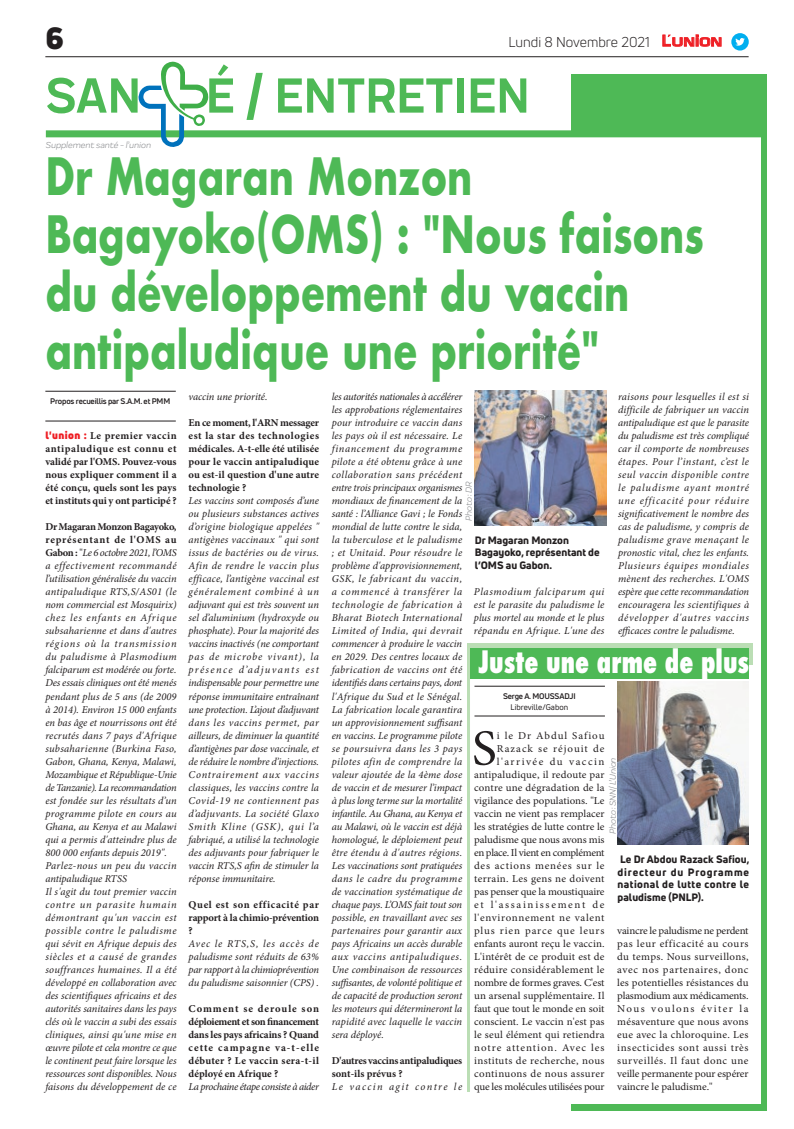
<style>
.page{position:relative;width:794px;height:1129px;background:#fff}
.page>*{position:absolute;margin:0;border:0;box-sizing:border-box;transform-origin:0 0}
.t1{font:700 51px "Praktika";color:#4eb956}
.t2{font:50.5px "Minion Pro";color:#231f20;scale:1.04 1}
.t3{font:700 50px/58px "Futura";color:#4eb956;scale:.76 1}
.t4{font:800 condensed 30px "Futura";color:#fff;scale:.86 1}
.t5{font:900 30px "Uni Neue";color:#231f20}
.t6{font:14px "Uni Neue";color:#231f20}
.t7{font:italic 10.5px/13px "Minion Pro";color:#231f20;text-align:justify}
.t8{font:10.5px/13px "Minion Pro";letter-spacing:.01em;color:#231f20;text-align:right;scale:1.04 1}
.t9{font:700 10.5px/13px "Minion Pro";letter-spacing:.005em;color:#231f20;text-align:justify}
.t10{font:800 10.5px/12.6px "Uni Neue";color:#231f20}
.t11{font:700 10.5px/13px "Minion Pro";letter-spacing:-.025em;color:#231f20}
.t12{font:italic 10.5px "Minion Pro";letter-spacing:-.035em;color:#231f20}
.t13{font:italic 10.5px "Minion Pro";letter-spacing:.135em;color:#231f20}
.t14{font:italic 9px "Praktika";color:#818386}
.t15{font:700 8px "Uni Neue";letter-spacing:-.02em;color:#231f20}
.t16{font:8px "Uni Neue";color:#231f20}
.s1{font-family:"Eurostile";font-weight:600;font-size:14.9px;color:#ee1d23}
.s2{font-family:"Eurostile";font-weight:600;font-size:11.4px;color:#ee1d23}
.s3{font-style:normal}
.s4{font-family:"Uni Neue";font-weight:900;color:#ee1d23}
.s5{font-weight:700;font-style:normal}
</style>
<div class="page">
<hr style="left:45px;top:56px;width:703px;height:1px;background:#231f20">
<svg style="left:662px;top:34px;width:60px;height:13px"></svg>
<div style="left:731px;top:33px;width:17px;height:18px;background:#00aeef;border-radius:50%"></div>
<svg style="left:735px;top:38px;width:10px;height:8px"></svg>
<div style="left:571px;top:74px;width:196px;height:1035px;background:#4eb956"></div>
<div style="left:559px;top:132px;width:202px;height:971px;background:#fff"></div>
<div style="left:46px;top:130px;width:721px;height:7px;background:#4eb956"></div>
<svg style="left:138px;top:61px;width:71px;height:86px"></svg>
<hr style="left:467px;top:644px;width:3px;height:447px;background:#bbdeb5">
<hr style="left:45px;top:420px;width:131px;height:1px;background:#231f20">
<hr style="left:45px;top:391px;width:131px;height:1px;background:#231f20">
<img style="left:475px;top:390px;width:131px;height:135px">
<hr style="left:474px;top:715px;width:131px;height:1px;background:#231f20">
<hr style="left:474px;top:686px;width:131px;height:1px;background:#231f20">
<img style="left:617px;top:681px;width:131px;height:163px">
<div style="left:467px;top:642px;width:286px;height:22px;background:#bbdeb5"></div>
<div style="left:470px;top:648px;width:279px;height:30px;background:#4eb956"></div>
<h3 class="t5" style="left:45px;top:17px;width:20px">6</h3>
<h3 class="t6" style="left:508px;top:33px;width:215px">Lundi 8 Novembre 2021 <span class="s1">L</span><span class="s2">UNION</span></h3>
<h1 class="t1" style="left:46px;top:55px;width:97px">SAN</h1>
<h1 class="t1" style="left:206px;top:55px;width:326px">É / ENTRETIEN</h1>
<p class="t14" style="left:46px;top:139px;width:107px">Supplement santé - l’union</p>
<h3 class="t3" style="left:45px;top:147px;width:867px">Dr Magaran Monzon<br>Bagayoko(OMS) : "Nous faisons du développement du vaccin antipaludique une priorité"</h3>
<p class="t15" style="left:50px;top:396px;width:121px">Propos recueillis par S.A.M. et PMM</p>
<p class="t7" style="left:332px;top:390px;width:132px">les autorités nationales à accélérer les approbations réglementaires pour introduire ce vaccin dans les pays où il est nécessaire. Le financement du programme pilote a été obtenu grâce à une collaboration sans précédent entre trois principaux organismes mondiaux de financement de la santé : l’Alliance Gavi ; le Fonds mondial de lutte contre le sida, la tuberculose et le paludisme ; et Unitaid. Pour résoudre le problème d'approvisionnement, GSK, le fabricant du vaccin, a commencé à transférer la technologie de fabrication à Bharat Biotech International Limited of India, qui devrait commencer à produire le vaccin en 2029. Des centres locaux de fabrication de vaccins ont été identifiés dans certains pays, dont l'Afrique du Sud et le Sénégal.<br>La fabrication locale garantira un approvisionnement suffisant en vaccins. Le programme pilote se poursuivra dans les 3 pays pilotes afin de comprendre la valeur ajoutée de la 4ème dose de vaccin et de mesurer l’impact à plus long terme sur la mortalité infantile. Au Ghana, au Kenya et au Malawi, où le vaccin est déjà homologué, le déploiement peut être étendu à d'autres régions.<br>Les vaccinations sont pratiquées dans le cadre du programme de vaccination systématique de chaque pays. L’OMS fait tout son possible, en travaillant avec ses partenaires pour garantir aux pays Africains un accès durable aux vaccins antipaludiques.<br>Une combinaison de ressources suffisantes, de volonté politique et de capacité de production seront les moteurs qui détermineront la rapidité avec laquelle le vaccin sera déployé.</p>
<p class="t11" style="left:332px;top:1053px;width:132px">D'autres vaccins antipaludiques sont-ils prévus ?</p>
<p class="t13" style="left:332px;top:1078px;width:132px">Le vaccin agit contre le</p>
<p class="t7" style="left:618px;top:390px;width:133px">raisons pour lesquelles il est si difficile de fabriquer un vaccin antipaludique est que le parasite du paludisme est très compliqué car il comporte de nombreuses étapes. Pour l’instant, c’est le seul vaccin disponible contre le paludisme ayant montré une efficacité pour réduire significativement le nombre des cas de paludisme, y compris de paludisme grave menaçant le pronostic vital, chez les enfants.<br>Plusieurs équipes mondiales mènent des recherches. L'OMS espère que cette recommandation encouragera les scientifiques à développer d'autres vaccins efficaces contre le paludisme<span class="s3">.</span></p>
<p class="t7" style="left:189px;top:390px;width:81px">vaccin une priorité.</p>
<p class="t9" style="left:189px;top:416px;width:132px">En ce moment, l'ARN messager est la star des technologies médicales. A-t-elle été utilisée pour le vaccin antipaludique ou est-il question d'une autre technologie ?</p>
<p class="t7" style="left:189px;top:494px;width:132px">Les vaccins sont composés d’une ou plusieurs substances actives d’origine biologique appelées " antigènes vaccinaux " qui sont issus de bactéries ou de virus.<br>Afin de rendre le vaccin plus efficace, l’antigène vaccinal est généralement combiné à un adjuvant qui est très souvent un sel d’aluminium (hydroxyde ou phosphate). Pour la majorité des vaccins inactivés (ne comportant pas de microbe vivant), la présence d’adjuvants est indispensable pour permettre une réponse immunitaire entraînant une protection. L’ajout d’adjuvant dans les vaccins permet, par ailleurs, de diminuer la quantité d’antigènes par dose vaccinale, et de réduire le nombre d’injections.<br>Contrairement aux vaccins classiques, les vaccins contre la Covid-19 ne contiennent pas d’adjuvants. La société Glaxo Smith Kline (GSK), qui l’a fabriqué, a utilisé la technologie des adjuvants pour fabriquer le vaccin RTS,S afin de stimuler la réponse immunitaire.</p>
<p class="t9" style="left:189px;top:897px;width:132px">Quel est son efficacité par rapport à la chimio-prévention ?</p>
<p class="t7" style="left:189px;top:936px;width:132px">Avec le RTS,S, les accès de paludisme sont réduits de 63% par rapport à la chimioprévention du paludisme saisonnier (CPS) .</p>
<p class="t9" style="left:189px;top:1001px;width:132px">Comment se deroule son déploiement et son financement dans les pays africains ? Quand cette campagne va-t-elle débuter ? Le vaccin sera-t-il déployé en Afrique ?</p>
<p class="t12" style="left:189px;top:1078px;width:132px">La prochaine étape consiste à aider</p>
<p class="t9" style="left:45px;top:429px;width:133px"><span class="s4">l'union :</span> Le premier vaccin antipaludique est connu et validé par l'OMS. Pouvez-vous nous expliquer comment il a été conçu, quels sont les pays et instituts qui y ont participé ?</p>
<p class="t7" style="left:45px;top:520px;width:133px;text-align:left"><span class="s5">Dr Magaran Monzon Bagayoko, représentant de l'OMS au<br>Gabon :</span> <span class="s3">"</span>Le 6 octobre 2021, l’OMS a effectivement recommandé l’utilisation généralisée du vaccin antipaludique RTS,S/AS01 (le nom commercial est Mosquirix) chez les enfants en Afrique subsaharienne et dans d'autres régions où la transmission du paludisme à Plasmodium falciparum est modérée ou forte.<br>Des essais cliniques ont été menés pendant plus de 5 ans (de 2009 à 2014). Environ 15 000 enfants en bas âge et nourrissons ont été recrutés dans 7 pays d'Afrique subsaharienne (Burkina Faso,<br>Gabon, Ghana, Kenya, Malawi,<br>Mozambique et République-Unie de Tanzanie). La recommandation est fondée sur les résultats d’un programme pilote en cours au<br>Ghana, au Kenya et au Malawi qui a permis d'atteindre plus de<br>800 000 enfants depuis 2019".<br>Parlez-nous un peu du vaccin antipaludique RTSS<br>Il s'agit du tout premier vaccin contre un parasite humain démontrant qu'un vaccin est possible contre le paludisme qui sévit en Afrique depuis des siècles et a causé de grandes souffrances humaines. Il a été développé en collaboration avec des scientifiques africains et des autorités sanitaires dans les pays clés où le vaccin a subi des essais cliniques, ainsi qu'une mise en œuvre pilote et cela montre ce que le continent peut faire lorsque les ressources sont disponibles. Nous faisons du développement de ce</p>
<p class="t14" style="left:462px;top:520px;width:41px;rotate:-90deg">Photo : DR</p>
<p class="t10" style="left:475px;top:533px;width:126px">Dr Magaran Monzon<br>Bagayoko, représentant de l’OMS au Gabon.</p>
<p class="t7" style="left:474px;top:585px;width:132px">Plasmodium falciparum qui est le parasite du paludisme le plus mortel au monde et le plus répandu en Afrique. L'une des</p>
<h3 class="t4" style="left:479px;top:641px;width:316px">Juste une arme de plus</h3>
<p class="t15" style="left:503px;top:691px;width:74px">Serge A. MOUSSADJI</p>
<p class="t16" style="left:510px;top:701px;width:59px">Libreville/Gabon</p>
<h2 class="t2" style="left:472px;top:714px;width:25px">S</h2>
<p class="t8" style="left:474px;top:728px;width:127px">i le Dr Abdul Safiou<br>Razack se réjouit de l'arrivée du vaccin antipaludique, il redoute par contre une dégradation de la vigilance des populations. "Le vaccin ne vient pas remplacer les stratégies de lutte contre le paludisme que nous avons mis en place. Il vient en complément des actions menées sur le terrain. Les gens ne doivent pas penser que la moustiquaire et l'assainissement de l'environnement ne valent plus rien parce que leurs enfants auront reçu le vaccin.<br>L'intérêt de ce produit est de réduire considérablement le nombre de formes graves. C'est un arsenal supplémentaire. Il faut que tout le monde en soit conscient. Le vaccin n'est pas le seul élément qui retiendra notre attention. Avec les instituts de recherche, nous continuons de nous assurer que les molécules utilisées pour</p>
<p class="t14" style="left:606px;top:834px;width:78px;rotate:-90deg">Photo : SNN/ L’Union</p>
<p class="t10" style="left:617px;top:852px;width:133px;text-align:justify">Le Dr Abdou Razack Safiou, directeur du Programme national de lutte contre le paludisme (PNLP).</p>
<p class="t8" style="left:617px;top:923px;width:128px;text-align:justify">vaincre le paludisme ne perdent pas leur efficacité au cours du temps. Nous surveillons, avec nos partenaires, donc les potentielles résistances du plasmodium aux médicaments.<br>Nous voulons éviter la mésaventure que nous avons eue avec la chloroquine. Les insecticides sont aussi très surveillés. Il faut donc une veille permanente pour espérer vaincre le paludisme."</p>
</div>
